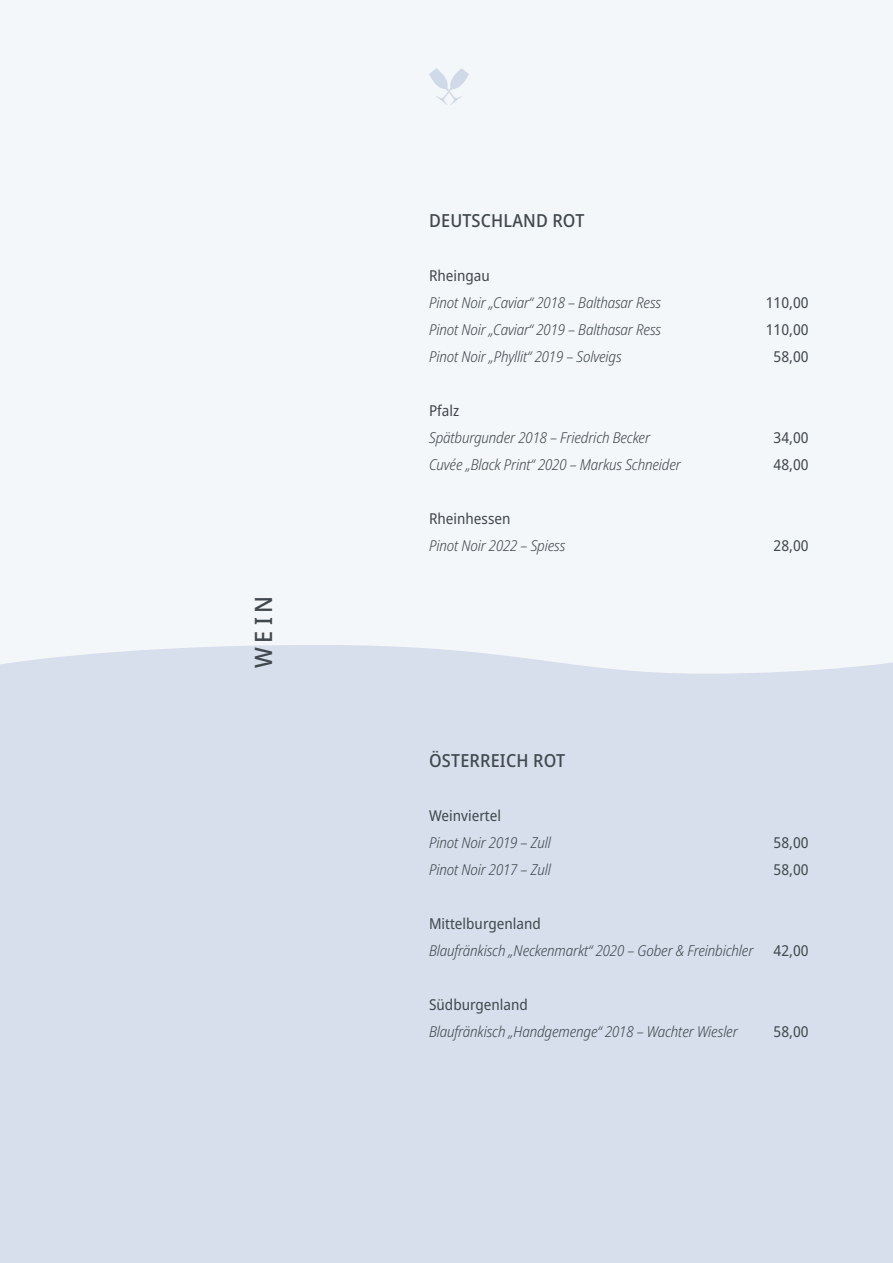
<style>
.page{position:relative;width:893px;height:1263px;background:#f4f7f9}
.page>*{position:absolute;margin:0;border:0;box-sizing:border-box;transform-origin:0 0}
.t1{font:500 semi-condensed 24px "Noto Sans";color:#41494e}
.t2{font:500 semi-condensed 18px "Noto Sans";letter-spacing:.01em;color:#41494e}
.t3{font:italic 300 semi-condensed 15px "Noto Sans";letter-spacing:-.01em;color:#41494e}
.t4{font:semi-condensed 15px "Noto Sans";color:#41494e}
</style>
<div class="page">
<svg style="left:429px;top:68px;width:40px;height:37px"></svg>
<div style="left:0;top:645px;width:893px;height:618px;background:#d7dfec"></div>
<h1 class="t1" style="left:247px;top:668px;width:74px;rotate:-90deg">WEIN</h1>
<p class="t2" style="left:429px;top:208px;width:157px">DEUTSCHLAND ROT</p>
<p class="t4" style="left:429px;top:265px;width:62px">Rheingau</p>
<p class="t3" style="left:429px;top:292px;width:234px">Pinot Noir „Caviar“ 2018 – Balthasar Ress</p>
<p class="t4" style="left:766px;top:292px;width:44px">110,00</p>
<p class="t3" style="left:429px;top:319px;width:234px">Pinot Noir „Caviar“ 2019 – Balthasar Ress</p>
<p class="t4" style="left:766px;top:319px;width:44px">110,00</p>
<p class="t3" style="left:429px;top:346px;width:194px">Pinot Noir „Phyllit“ 2019 – Solveigs</p>
<p class="t4" style="left:774px;top:346px;width:36px">58,00</p>
<p class="t4" style="left:429px;top:400px;width:32px">Pfalz</p>
<p class="t3" style="left:429px;top:427px;width:223px">Spätburgunder 2018 – Friedrich Becker</p>
<p class="t4" style="left:774px;top:427px;width:36px">34,00</p>
<p class="t3" style="left:429px;top:454px;width:253px">Cuvée „Black Print“ 2020 – Markus Schneider</p>
<p class="t4" style="left:774px;top:454px;width:36px">48,00</p>
<p class="t4" style="left:429px;top:508px;width:83px">Rheinhessen</p>
<p class="t3" style="left:429px;top:535px;width:138px">Pinot Noir 2022 – Spiess</p>
<p class="t4" style="left:774px;top:535px;width:36px">28,00</p>
<p class="t2" style="left:429px;top:748px;width:138px">ÖSTERREICH ROT</p>
<p class="t4" style="left:429px;top:805px;width:74px">Weinviertel</p>
<p class="t3" style="left:429px;top:832px;width:123px">Pinot Noir 2019 – Zull</p>
<p class="t4" style="left:774px;top:832px;width:36px">58,00</p>
<p class="t3" style="left:429px;top:859px;width:123px">Pinot Noir 2017 – Zull</p>
<p class="t4" style="left:774px;top:859px;width:36px">58,00</p>
<p class="t4" style="left:429px;top:913px;width:113px">Mittelburgenland</p>
<p class="t3" style="left:429px;top:940px;width:326px">Blaufränkisch „Neckenmarkt“ 2020 – Gober &amp; Freinbichler</p>
<p class="t4" style="left:774px;top:940px;width:36px">42,00</p>
<p class="t4" style="left:429px;top:994px;width:100px">Südburgenland</p>
<p class="t3" style="left:429px;top:1021px;width:310px">Blaufränkisch „Handgemenge“ 2018 – Wachter Wiesler</p>
<p class="t4" style="left:774px;top:1021px;width:36px">58,00</p>
</div>
